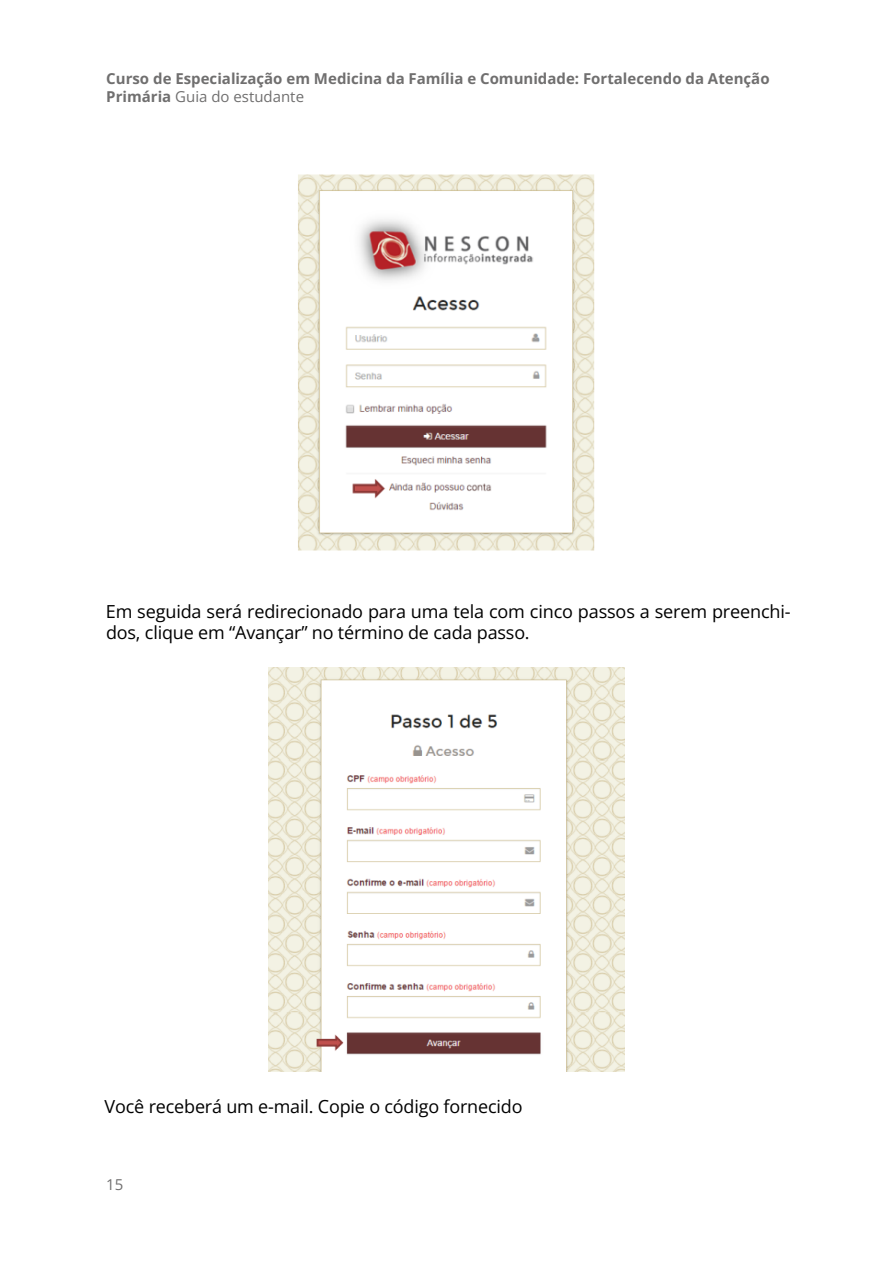
<style>
.page{position:relative;width:893px;height:1263px;background:#fff}
.page>*{position:absolute;margin:0;border:0;box-sizing:border-box;transform-origin:0 0}
.t1{font:18px/21.6px "Open Sans";letter-spacing:-.01em;color:#000}
.t2{font:700 15px/18px "Open Sans";color:#706f6f}
.t3{font:15px "Open Sans";color:#706f6f}
.s1{font-weight:400}
</style>
<div class="page">
<img style="left:298px;top:174px;width:297px;height:377px">
<img style="left:269px;top:668px;width:356px;height:403px">
<p class="t2" style="left:106px;top:69px;width:665px">Curso de Especialização em Medicina da Família e Comunidade: Fortalecendo da Atenção<br>Primária <span class="s1">Guia do estudante</span></p>
<p class="t1" style="left:106px;top:600px;width:686px">Em seguida será redirecionado para uma tela com cinco passos a serem preenchi&shy;dos, clique em “Avançar” no término de cada passo.</p>
<p class="t1" style="left:105px;top:1095px;width:419px">Você receberá um e-mail. Copie o código fornecido</p>
<p class="t3" style="left:106px;top:1175px;width:19px">15</p>
</div>
